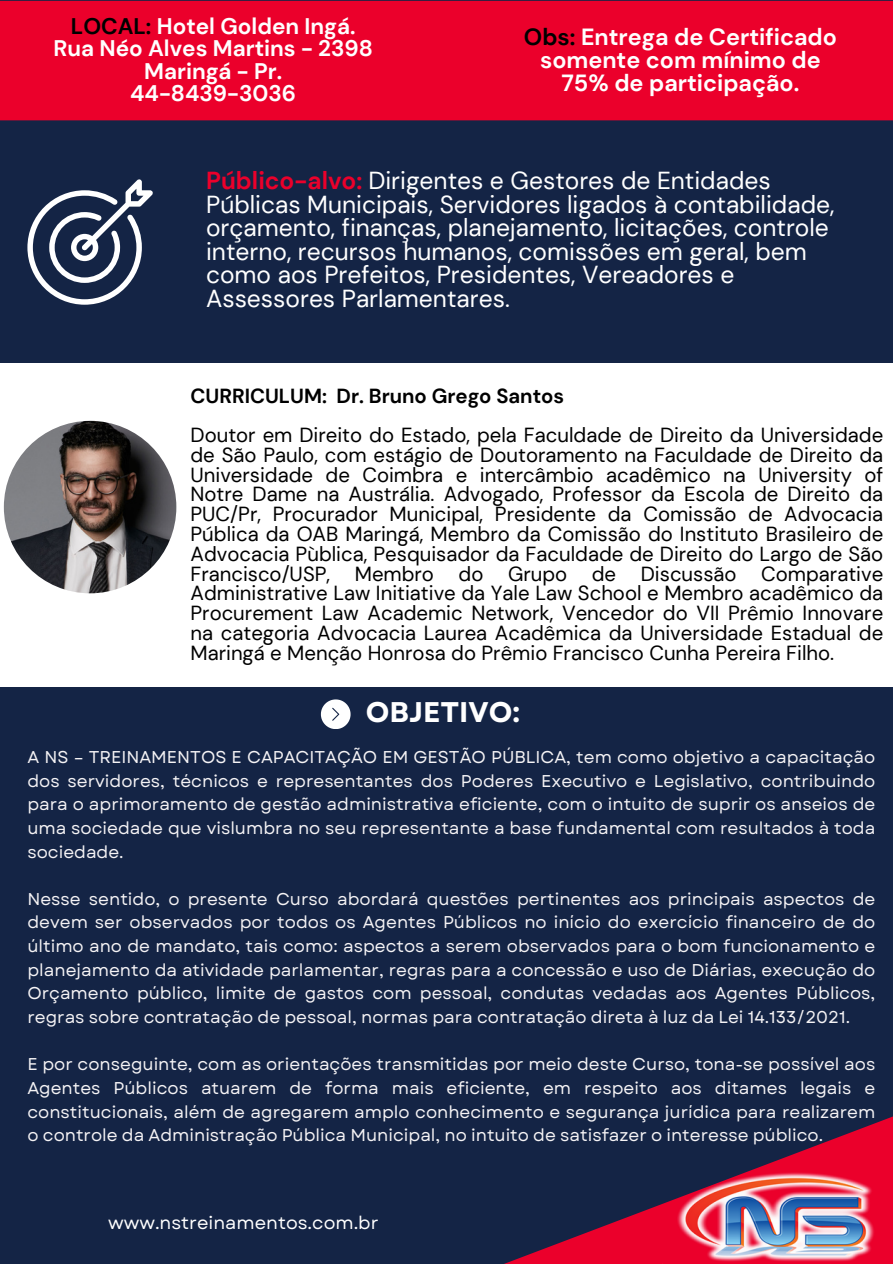
<style>
.page{position:relative;width:893px;height:1264px;background:#fff}
.page>*{position:absolute;margin:0;border:0;box-sizing:border-box;transform-origin:0 0}
.t1{font:700 28.35px "Garet";color:#fff}
.t2{font:24.6px/23.7px "DM Sans";color:#fff}
.t3{font:700 23.4px "DM Sans";color:#fff}
.t4{font:700 22.5px "DM Sans";color:#fff}
.t5{font:20.4px/19.8px "DM Sans";color:#000;text-align:justify}
.t6{font:700 20.4px "DM Sans";color:#000}
.t7{font:18px "Garet";color:#fff}
.t8{font:17.1px/23.7px "Garet";color:#f5f3f5;text-align:justify}
.s1{color:#000}
.s2{font-weight:700;color:#eb002b}
</style>
<div class="page">
<div style="left:0;top:0;width:892px;height:1263px;background:#142445"></div>
<svg style="left:506px;top:1153px;width:290px;height:110px"></svg>
<svg style="left:796px;top:1117px;width:96px;height:54px"></svg>
<svg style="left:321px;top:699px;width:29px;height:29px"></svg>
<div style="left:0;top:1px;width:892px;height:119px;background:#eb002b"></div>
<div style="left:0;top:364px;width:892px;height:323px;background:#fff"></div>
<img style="left:4px;top:421px;width:172px;height:172px;border-radius:50%">
<svg style="left:27px;top:179px;width:125px;height:125px"></svg>
<img style="left:627px;top:1171px;width:265px;height:92px">
<p class="t4" style="left:71px;top:12px;width:286px"><span class="s1">LOCAL:</span> Hotel Golden Ingá.</p>
<p class="t4" style="left:53px;top:34px;width:321px">Rua Néo Alves Martins - 2398</p>
<p class="t4" style="left:144px;top:56px;width:139px">Maringá - Pr.</p>
<p class="t4" style="left:130px;top:79px;width:167px">44-8439-3036</p>
<p class="t3" style="left:524px;top:21px;width:314px"><span class="s1">Obs:</span> Entrega de Certificado</p>
<p class="t3" style="left:540px;top:45px;width:282px">somente com mínimo de</p>
<p class="t3" style="left:561px;top:68px;width:239px">75% de participação.</p>
<p class="t2" style="left:206px;top:169px;width:629px"><span class="s2">Público-alvo:</span> Dirigentes e Gestores de Entidades Públicas Municipais, Servidores ligados à contabilidade, orçamento, finanças, planejamento, licitações, controle interno, recursos humanos, comissões em geral, bem como aos Prefeitos, Presidentes, Vereadores e Assessores Parlamentares.</p>
<p class="t6" style="left:190px;top:382px;width:375px">CURRICULUM: Dr. Bruno Grego Santos</p>
<p class="t5" style="left:190px;top:425px;width:694px">Doutor em Direito do Estado, pela Faculdade de Direito da Universidade de São Paulo, com estágio de Doutoramento na Faculdade de Direito da Universidade de Coimbra e intercâmbio acadêmico na University of Notre Dame na Austrália. Advogado, Professor da Escola de Direito da PUC/Pr, Procurador Municipal, Presidente da Comissão de Advocacia Pública da OAB Maringá, Membro da Comissão do Instituto Brasileiro de Advocacia Pùblica, Pesquisador da Faculdade de Direito do Largo de São Francisco/USP, Membro do Grupo de Discussão Comparative Administrative Law Initiative da Yale Law School e Membro acadêmico da Procurement Law Academic Network, Vencedor do VII Prêmio Innovare na categoria Advocacia Laurea Acadêmica da Universidade Estadual de Maringá e Menção Honrosa do Prêmio Francisco Cunha Pereira Filho.</p>
<p class="t1" style="left:366px;top:692px;width:156px">OBJETIVO:</p>
<p class="t8" style="left:27px;top:745px;width:849px">A NS – TREINAMENTOS E CAPACITAÇÃO EM GESTÃO PÚBLICA, tem como objetivo a capacitação dos servidores, técnicos e representantes dos Poderes Executivo e Legislativo, contribuindo para o aprimoramento de gestão administrativa eficiente, com o intuito de suprir os anseios de uma sociedade que vislumbra no seu representante a base fundamental com resultados à toda sociedade.</p>
<p class="t8" style="left:27px;top:887px;width:849px">Nesse sentido, o presente Curso abordará questões pertinentes aos principais aspectos de devem ser observados por todos os Agentes Públicos no início do exercício financeiro de do último ano de mandato, tais como: aspectos a serem observados para o bom funcionamento e planejamento da atividade parlamentar, regras para a concessão e uso de Diárias, execução do Orçamento público, limite de gastos com pessoal, condutas vedadas aos Agentes Públicos, regras sobre contratação de pessoal, normas para contratação direta à luz da Lei 14.133/2021.</p>
<p class="t8" style="left:27px;top:1052px;width:849px">E por conseguinte, com as orientações transmitidas por meio deste Curso, tona-se possível aos Agentes Públicos atuarem de forma mais eficiente, em respeito aos ditames legais e constitucionais, além de agregarem amplo conhecimento e segurança jurídica para realizarem o controle da Administração Pública Municipal, no intuito de satisfazer o interesse público.</p>
<p class="t7" style="left:108px;top:1209px;width:272px">www.nstreinamentos.com.br</p>
</div>
